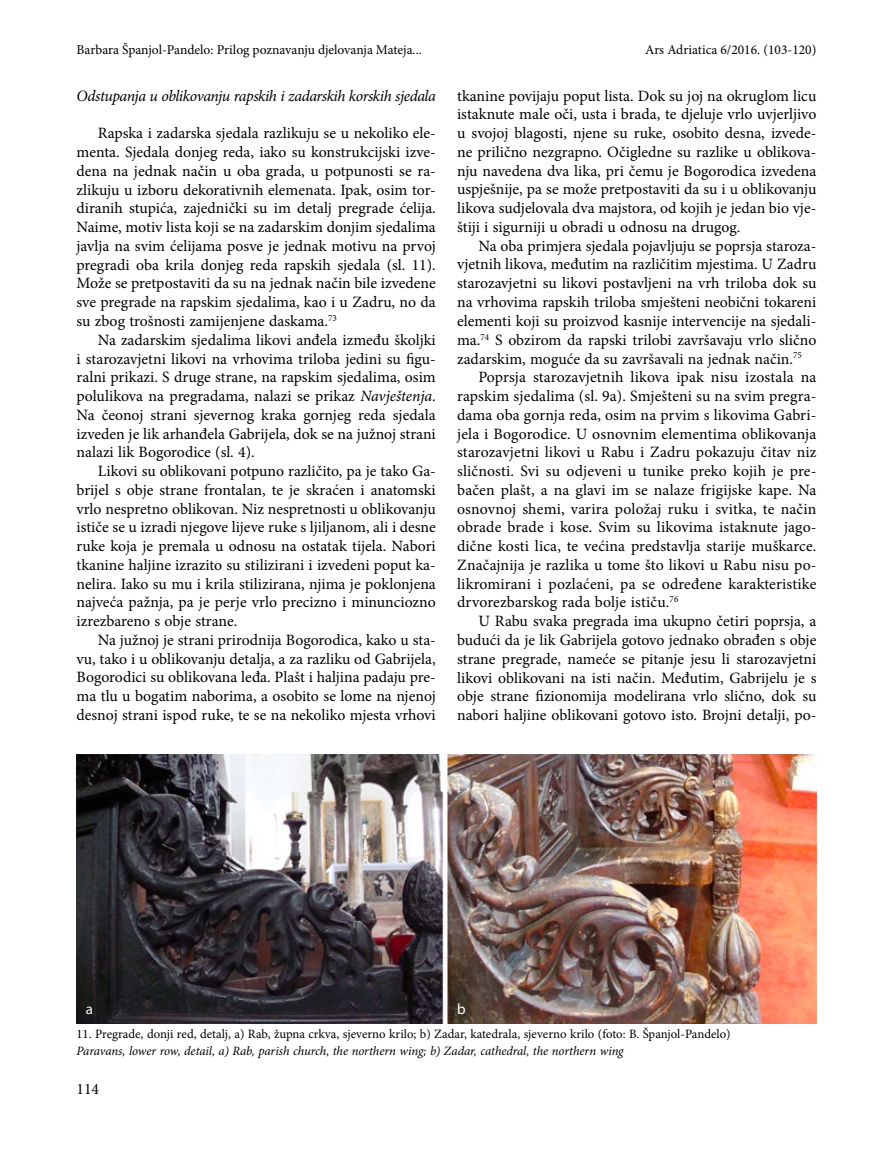
<style>
.page{position:relative;width:893px;height:1149px;background:#fff}
.page>*{position:absolute;margin:0;border:0;box-sizing:border-box;transform-origin:0 0}
.t1{font:15.75px/18.8px "Minion Pro";color:#000;text-align:justify}
.t2{font:italic 15.75px "Minion Pro";letter-spacing:-.03em;color:#000}
.t3{font:15px "Myriad Pro";color:#fff}
.t4{font:13.5px "Minion Pro";color:#000}
.t5{font:12.75px "Minion Pro";color:#000}
.t6{font:italic 12.75px "Minion Pro";letter-spacing:-.01em;color:#000}
.s1{font-style:italic}
</style>
<div class="page">
<img style="left:77px;top:754px;width:739px;height:269px">
<p class="t4" style="left:77px;top:41px;width:347px">Barbara Španjol-Pandelo: Prilog poznavanju djelovanja Mateja...</p>
<p class="t4" style="left:645px;top:41px;width:173px">Ars Adriatica 6/2016. (103-120)</p>
<p class="t2" style="left:77px;top:85px;width:361px">Odstupanja u oblikovanju rapskih i zadarskih korskih sjedala</p>
<p class="t1" style="left:77px;top:124px;width:361px;text-indent:21px">Rapska i zadarska sjedala razlikuju se u nekoliko ele&shy;menta. Sjedala donjeg reda, iako su konstrukcijski izve&shy;dena na jednak način u oba grada, u potpunosti se ra&shy;zlikuju u izboru dekorativnih elemenata. Ipak, osim tor&shy;diranih stupića, zajednički su im detalj pregrade ćelija.<br>Naime, motiv lista koji se na zadarskim donjim sjedalima javlja na svim ćelijama posve je jednak motivu na prvoj pregradi oba krila donjeg reda rapskih sjedala (sl. 11).<br>Može se pretpostaviti da su na jednak način bile izvedene sve pregrade na rapskim sjedalima, kao i u Zadru, no da su zbog trošnosti zamijenjene daskama.<sup>73</sup></p>
<p class="t1" style="left:77px;top:330px;width:361px;text-indent:21px">Na zadarskim sjedalima likovi anđela između školjki i starozavjetni likovi na vrhovima triloba jedini su figu&shy;ralni prikazi. S druge strane, na rapskim sjedalima, osim polulikova na pregradama, nalazi se prikaz <span class="s1">Navještenja</span>.<br>Na čeonoj strani sjevernog kraka gornjeg reda sjedala izveden je lik arhanđela Gabrijela, dok se na južnoj strani nalazi lik Bogorodice (sl. 4).</p>
<p class="t1" style="left:77px;top:461px;width:361px;text-indent:21px">Likovi su oblikovani potpuno različito, pa je tako Ga&shy;brijel s obje strane frontalan, te je skraćen i anatomski vrlo nespretno oblikovan. Niz nespretnosti u oblikovanju ističe se u izradi njegove lijeve ruke s ljiljanom, ali i desne ruke koja je premala u odnosu na ostatak tijela. Nabori tkanine haljine izrazito su stilizirani i izvedeni poput ka&shy;nelira. Iako su mu i krila stilizirana, njima je poklonjena najveća pažnja, pa je perje vrlo precizno i minunciozno izrezbareno s obje strane.</p>
<p class="t1" style="left:77px;top:630px;width:361px;text-indent:21px">Na južnoj je strani prirodnija Bogorodica, kako u sta&shy;vu, tako i u oblikovanju detalja, a za razliku od Gabrijela, Bogorodici su oblikovana leđa. Plašt i haljina padaju pre&shy;ma tlu u bogatim naborima, a osobito se lome na njenoj desnoj strani ispod ruke, te se na nekoliko mjesta vrhovi</p>
<p class="t1" style="left:457px;top:86px;width:361px">tkanine povijaju poput lista. Dok su joj na okruglom licu istaknute male oči, usta i brada, te djeluje vrlo uvjerljivo u svojoj blagosti, njene su ruke, osobito desna, izvede&shy;ne prilično nezgrapno. Očigledne su razlike u oblikova&shy;nju navedena dva lika, pri čemu je Bogorodica izvedena uspješnije, pa se može pretpostaviti da su i u oblikovanju likova sudjelovala dva majstora, od kojih je jedan bio vje&shy;štiji i sigurniji u obradi u odnosu na drugog.</p>
<p class="t1" style="left:478px;top:236px;width:339px">Na oba primjera sjedala pojavljuju se poprsja staroza-</p>
<p class="t1" style="left:457px;top:255px;width:361px">vjetnih likova, međutim na različitim mjestima. U Zadru</p>
<p class="t1" style="left:457px;top:274px;width:361px">starozavjetni su likovi postavljeni na vrh triloba dok su</p>
<p class="t1" style="left:457px;top:292px;width:361px">na vrhovima rapskih triloba smješteni neobični tokareni</p>
<p class="t1" style="left:457px;top:311px;width:361px">elementi koji su proizvod kasnije intervencije na sjedali-</p>
<p class="t1" style="left:457px;top:330px;width:361px">ma.<sup>74</sup> S obzirom da rapski trilobi završavaju vrlo slično</p>
<p class="t1" style="left:457px;top:349px;width:346px">zadarskim, moguće da su završavali na jednak način.<sup>75</sup></p>
<p class="t1" style="left:478px;top:368px;width:340px">Poprsja starozavjetnih likova ipak nisu izostala na</p>
<p class="t1" style="left:457px;top:386px;width:361px">rapskim sjedalima (sl. 9a). Smješteni su na svim pregra-</p>
<p class="t1" style="left:457px;top:405px;width:361px">dama oba gornja reda, osim na prvim s likovima Gabri-</p>
<p class="t1" style="left:457px;top:424px;width:361px">jela i Bogorodice. U osnovnim elementima oblikovanja</p>
<p class="t1" style="left:457px;top:443px;width:361px">starozavjetni likovi u Rabu i Zadru pokazuju čitav niz</p>
<p class="t1" style="left:457px;top:461px;width:361px">sličnosti. Svi su odjeveni u tunike preko kojih je pre-</p>
<p class="t1" style="left:457px;top:480px;width:361px">bačen plašt, a na glavi im se nalaze frigijske kape. Na</p>
<p class="t1" style="left:457px;top:499px;width:361px">osnovnoj shemi, varira položaj ruku i svitka, te način</p>
<p class="t1" style="left:457px;top:518px;width:361px">obrade brade i kose. Svim su likovima istaknute jago-</p>
<p class="t1" style="left:457px;top:536px;width:361px">dične kosti lica, te većina predstavlja starije muškarce.</p>
<p class="t1" style="left:457px;top:555px;width:361px">Značajnija je razlika u tome što likovi u Rabu nisu po-</p>
<p class="t1" style="left:457px;top:574px;width:361px">likromirani i pozlaćeni, pa se određene karakteristike</p>
<p class="t1" style="left:457px;top:593px;width:223px">drvorezbarskog rada bolje ističu.<sup>76</sup></p>
<p class="t1" style="left:478px;top:611px;width:339px">U Rabu svaka pregrada ima ukupno četiri poprsja, a</p>
<p class="t1" style="left:457px;top:630px;width:361px">budući da je lik Gabrijela gotovo jednako obrađen s obje</p>
<p class="t1" style="left:457px;top:649px;width:361px">strane pregrade, nameće se pitanje jesu li starozavjetni</p>
<p class="t1" style="left:457px;top:668px;width:361px">likovi oblikovani na isti način. Međutim, Gabrijelu je s</p>
<p class="t1" style="left:457px;top:686px;width:361px">obje strane fizionomija modelirana vrlo slično, dok su</p>
<p class="t1" style="left:457px;top:705px;width:361px">nabori haljine oblikovani gotovo isto. Brojni detalji, po-</p>
<p class="t3" style="left:86px;top:999px;width:9px">a</p>
<p class="t3" style="left:457px;top:999px;width:10px">b</p>
<p class="t5" style="left:77px;top:1025px;width:656px">11. Pregrade, donji red, detalj, a) Rab, župna crkva, sjeverno krilo; b) Zadar, katedrala, sjeverno krilo (foto: B. Španjol-Pandelo)</p>
<p class="t6" style="left:77px;top:1042px;width:549px">Paravans, lower row, detail, a) Rab, parish church, the northern wing; b) Zadar, cathedral, the northern wing</p>
<p class="t1" style="left:77px;top:1079px;width:24px">114</p>
</div>
